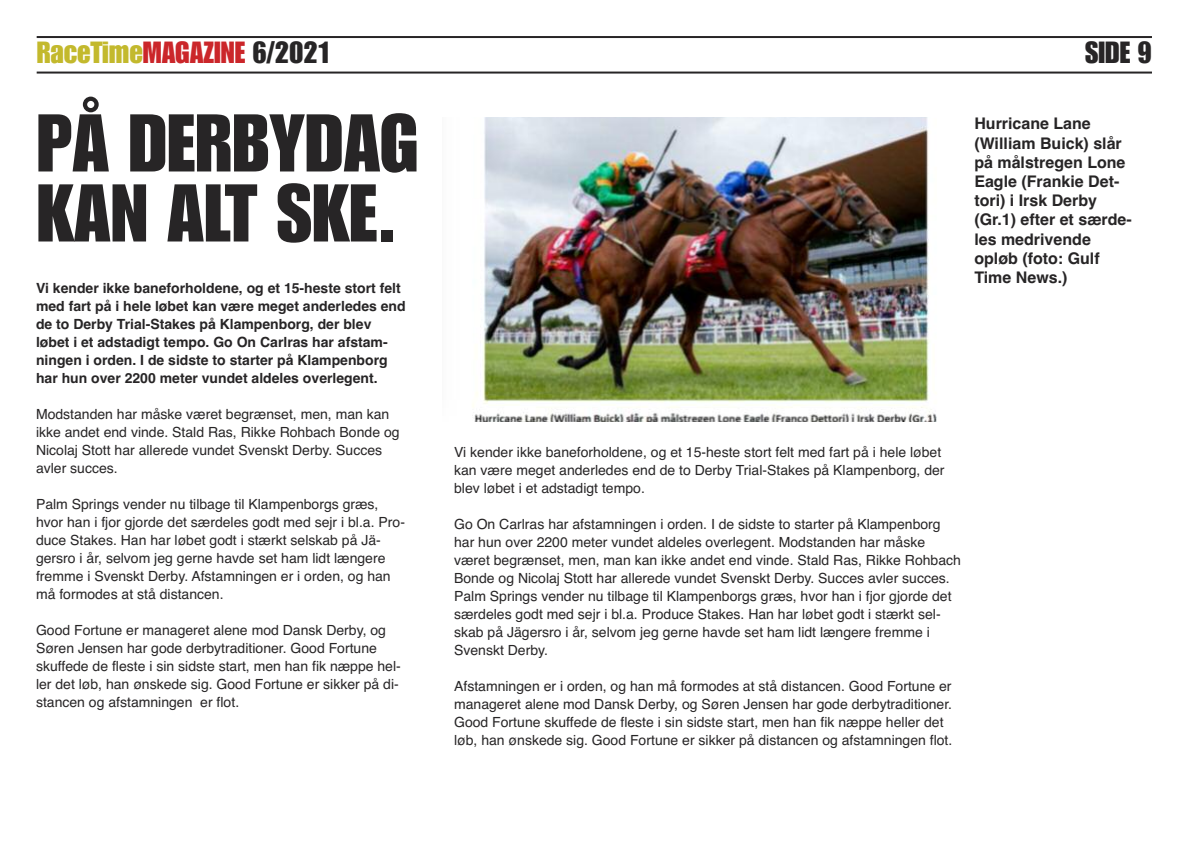
<style>
.page{position:relative;width:1191px;height:842px;background:#fff}
.page>*{position:absolute;margin:0;border:0;box-sizing:border-box;transform-origin:0 0}
.t1{font:80px/70px "Impact";color:#272526}
.t2{font:30px "Impact";color:#c3b92d}
.t3{font:30px "Impact";color:#272526}
.t4{font:700 16px/19.2px "Helvetica";color:#272526}
.t5{font:14px/18px "Helvetica";color:#272526}
.t6{font:700 14px/18px "Helvetica";color:#272526}
.s1{color:#cb262a}
.s2{color:#272526}
</style>
<div class="page">
<hr style="left:37px;top:72px;width:1115px;height:2px;background:#272526">
<hr style="left:37px;top:36px;width:1115px;height:2px;background:#272526">
<img style="left:472px;top:117px;width:465px;height:304px">
<h2 class="t2" style="left:37px;top:42px;width:294px">RaceTime<span class="s1">MAGAZINE</span> <span class="s2">6/2021</span></h2>
<h2 class="t3" style="left:1085px;top:42px;width:68px">SIDE 9</h2>
<h1 class="t1" style="left:37px;top:111px;width:383px">PÅ DERBYDAG<br>KAN ALT SKE.</h1>
<p class="t6" style="left:36px;top:279px;width:371px">Vi kender ikke baneforholdene, og et 15-heste stort felt med fart på i hele løbet kan være meget anderledes end de to Derby Trial-Stakes på Klampenborg, der blev løbet i et adstadigt tempo. Go On Carlras har afstam&shy;ningen i orden. I de sidste to starter på Klampenborg har hun over 2200 meter vundet aldeles overlegent.</p>
<p class="t5" style="left:36px;top:405px;width:365px">Modstanden har måske været begrænset, men, man kan ikke andet end vinde. Stald Ras, Rikke Rohbach Bonde og Nicolaj Stott har allerede vundet Svenskt Derby. Succes avler succes.</p>
<p class="t5" style="left:36px;top:495px;width:370px">Palm Springs vender nu tilbage til Klampenborgs græs, hvor han i fjor gjorde det særdeles godt med sejr i bl.a. Pro&shy;duce Stakes. Han har løbet godt i stærkt selskab på Jä&shy;gersro i år, selvom jeg gerne havde set ham lidt længere fremme i Svenskt Derby. Afstamningen er i orden, og han må formodes at stå distancen.</p>
<p class="t5" style="left:36px;top:621px;width:366px">Good Fortune er manageret alene mod Dansk Derby, og Søren Jensen har gode derbytraditioner. Good Fortune skuffede de fleste i sin sidste start, men han fik næppe hel&shy;ler det løb, han ønskede sig. Good Fortune er sikker på di&shy;stancen og afstamningen er flot.</p>
<p class="t4" style="left:974px;top:114px;width:159px">Hurricane Lane (William Buick) slår på målstregen Lone<br>Eagle (Frankie Det&shy;tori) i Irsk Derby (Gr.1) efter et særde&shy;les medrivende opløb (foto: Gulf<br>Time News.)</p>
<p class="t5" style="left:454px;top:443px;width:492px">Vi kender ikke baneforholdene, og et 15-heste stort felt med fart på i hele løbet kan være meget anderledes end de to Derby Trial-Stakes på Klampenborg, der blev løbet i et adstadigt tempo.</p>
<p class="t5" style="left:454px;top:515px;width:508px">Go On Carlras har afstamningen i orden. I de sidste to starter på Klampenborg har hun over 2200 meter vundet aldeles overlegent. Modstanden har måske været begrænset, men, man kan ikke andet end vinde. Stald Ras, Rikke Rohbach Bonde og Nicolaj Stott har allerede vundet Svenskt Derby. Succes avler succes.<br>Palm Springs vender nu tilbage til Klampenborgs græs, hvor han i fjor gjorde det særdeles godt med sejr i bl.a. Produce Stakes. Han har løbet godt i stærkt sel&shy;skab på Jägersro i år, selvom jeg gerne havde set ham lidt længere fremme i Svenskt Derby.</p>
<p class="t5" style="left:454px;top:677px;width:500px">Afstamningen er i orden, og han må formodes at stå distancen. Good Fortune er manageret alene mod Dansk Derby, og Søren Jensen har gode derbytraditioner.<br>Good Fortune skuffede de fleste i sin sidste start, men han fik næppe heller det løb, han ønskede sig. Good Fortune er sikker på distancen og afstamningen flot.</p>
</div>
